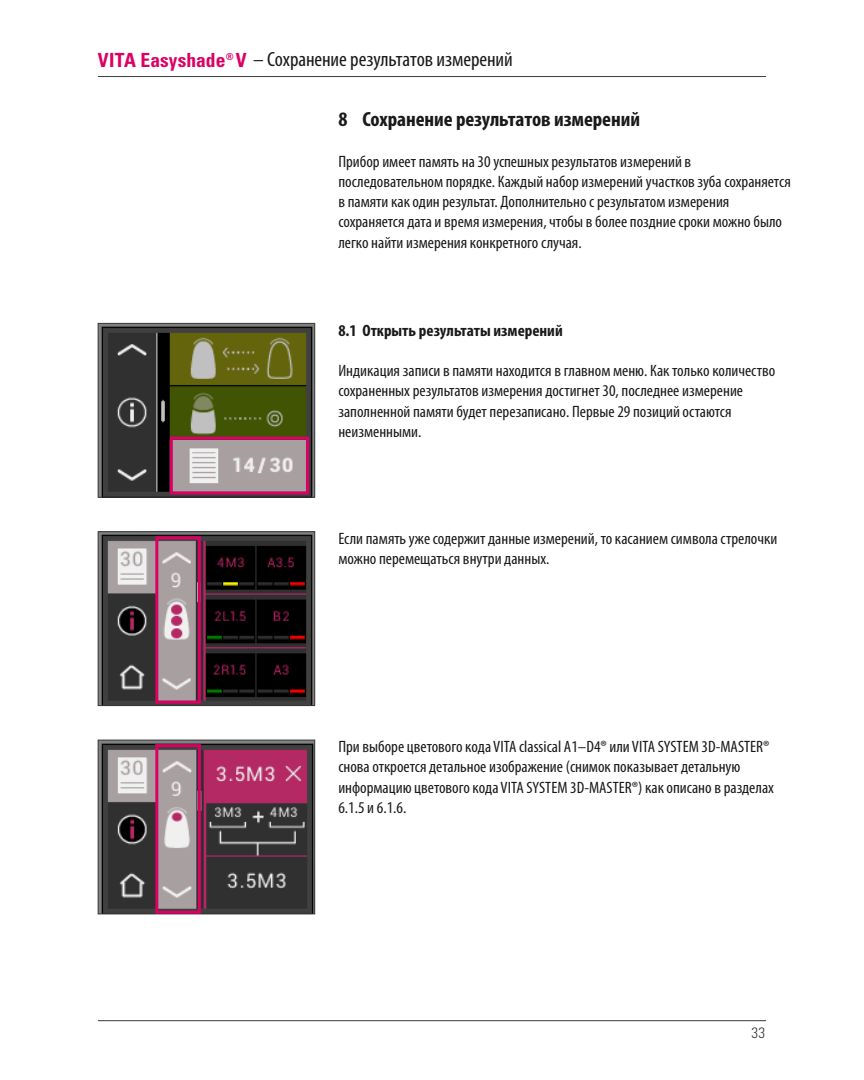
<style>
.page{position:relative;width:864px;height:1080px;background:#fff}
.page>*{position:absolute;margin:0;border:0;box-sizing:border-box;transform-origin:0 0}
.t1{font:condensed 20.7px "Myriad Pro";letter-spacing:-.005em;color:#1a1a1a}
.t2{font:700 condensed 20.7px "Myriad Pro";letter-spacing:-.005em;color:#1a1a1a}
.t3{font:condensed 16.5px/20.2px "Myriad Pro";color:#1a1a1a}
.t4{font:700 condensed 16.5px "Myriad Pro";color:#1a1a1a}
.t5{font:300 condensed 15px "Univers LT";color:#3b3b3a}
.s1{font-family:"Univers LT";font-weight:700;font-size:19.5px;color:#dd0064}
</style>
<div class="page">
<hr style="left:98px;top:76px;width:667px;height:1px;background:#3b3b3a">
<hr style="left:98px;top:1020px;width:667px;height:1px;background:#3b3b3a">
<img style="left:100px;top:533px;width:213px;height:171px">
<div style="left:98px;top:531px;width:217px;height:175px;border:1px solid #3b3b3a"></div>
<img style="left:100px;top:742px;width:213px;height:170px">
<div style="left:98px;top:740px;width:217px;height:174px;border:1px solid #3b3b3a"></div>
<div style="left:155px;top:536px;width:46px;height:168px;border:3px solid #dd0064"></div>
<img style="left:100px;top:325px;width:213px;height:170px">
<div style="left:98px;top:323px;width:217px;height:174px;border:1px solid #3b3b3a"></div>
<div style="left:170px;top:437px;width:139px;height:58px;border:3px solid #dd0064"></div>
<div style="left:155px;top:744px;width:46px;height:170px;border:3px solid #dd0064"></div>
<p class="t1" style="left:98px;top:47px;width:416px"><span class="s1">VITA Easyshade</span><sup>®</sup> <span class="s1">V</span> – Сохранение результатов измерений</p>
<p class="t2" style="left:338px;top:106px;width:303px">8 Сохранение результатов измерений</p>
<p class="t3" style="left:338px;top:151px;width:454px">Прибор имеет память на 30 успешных результатов измерений в последовательном порядке. Каждый набор измерений участков зуба сохраняется в памяти как один результат. Дополнительно с результатом измерения сохраняется дата и время измерения, чтобы в более поздние сроки можно было легко найти измерения конкретного случая.</p>
<p class="t4" style="left:338px;top:320px;width:226px">8.1 Открыть результаты измерений</p>
<p class="t3" style="left:338px;top:360px;width:438px">Индикация записи в памяти находится в главном меню. Как только количество сохраненных результатов измерения достигнет 30, последнее измерение заполненной памяти будет перезаписано. Первые 29 позиций остаются неизменными.</p>
<p class="t3" style="left:338px;top:528px;width:440px">Если память уже содержит данные измерений, то касанием символа стрелочки можно перемещаться внутри данных.</p>
<p class="t3" style="left:338px;top:736px;width:437px">При выборе цветового кода VITA classical A1–D4® или VITA SYSTEM 3D-MASTER® снова откроется детальное изображение (снимок показывает детальную информацию цветового кода VITA SYSTEM 3D-MASTER®) как описано в разделах 6.1.5 и 6.1.6.</p>
<p class="t5" style="left:751px;top:1024px;width:15px">33</p>
</div>
